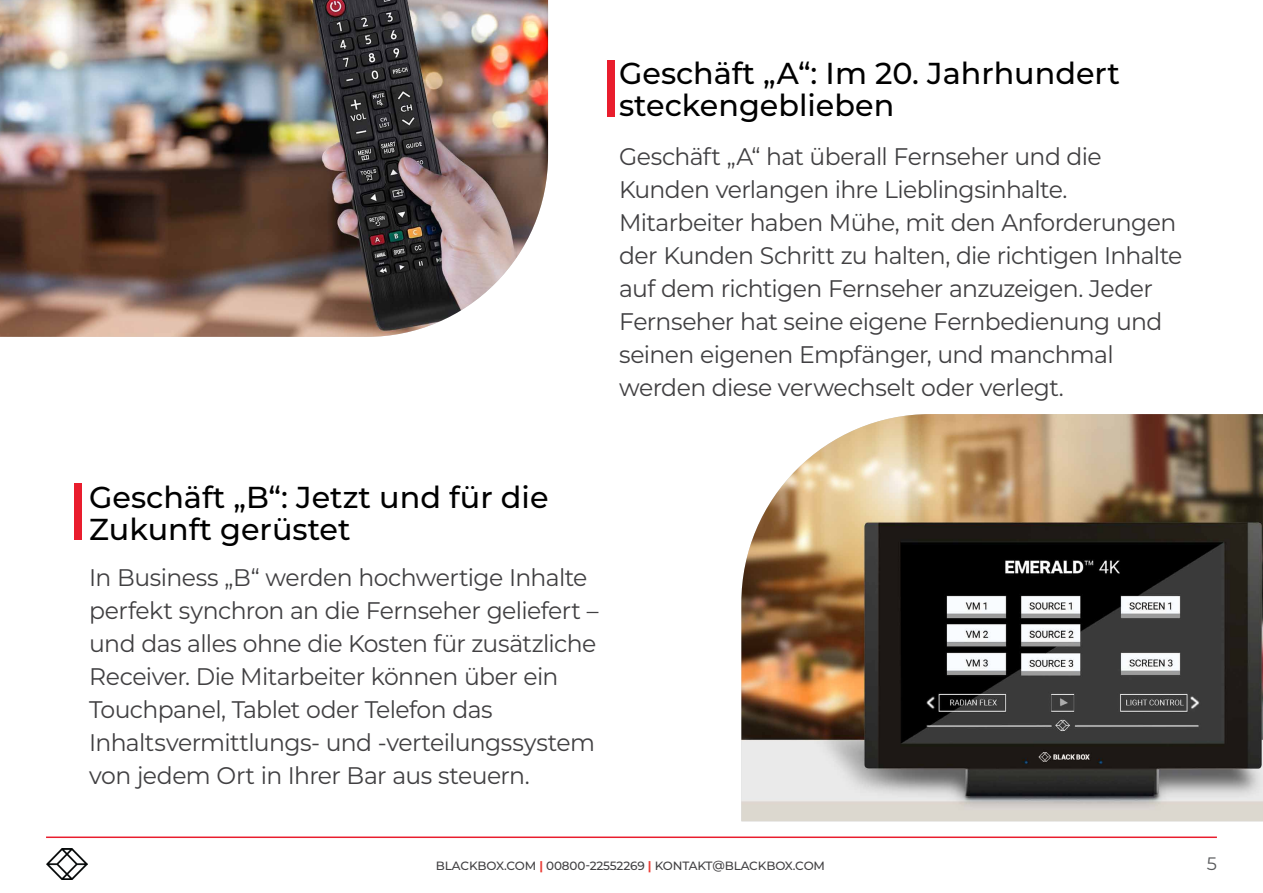
<style>
.page{position:relative;width:1263px;height:893px;background:#fff}
.page>*{position:absolute;margin:0;border:0;box-sizing:border-box;transform-origin:0 0}
.t1{font:500 30.3px/31.5px "Montserrat";color:#000}
.t2{font:24px/33px "Montserrat";letter-spacing:-.025em;color:#414042}
.t3{font:18px "Montserrat";color:#58595b}
.t4{font:500 12px "Montserrat";letter-spacing:-.01em;color:#414042}
.s1{font-weight:700;color:#eb413a}
</style>
<div class="page">
<hr style="left:46px;top:836px;width:1171px;height:2px;background:#e91d2d">
<img style="left:46px;top:848px;width:42px;height:32px">
<img style="left:0;top:0;width:548px;height:337px">
<img style="left:741px;top:414px;width:522px;height:407px">
<div style="left:74px;top:483px;width:7px;height:57px;background:#e91d2d"></div>
<div style="left:607px;top:60px;width:7px;height:57px;background:#e91d2d"></div>
<p class="t1" style="left:619px;top:57px;width:502px">Geschäft „A“: Im 20. Jahrhundert steckengeblieben</p>
<p class="t2" style="left:619px;top:139px;width:565px">Geschäft „A“ hat überall Fernseher und die Kunden verlangen ihre Lieblingsinhalte.<br>Mitarbeiter haben Mühe, mit den Anforderungen der Kunden Schritt zu halten, die richtigen Inhalte auf dem richtigen Fernseher anzuzeigen. Jeder Fernseher hat seine eigene Fernbedienung und seinen eigenen Empfänger, und manchmal werden diese verwechselt oder verlegt.</p>
<p class="t1" style="left:89px;top:481px;width:461px">Geschäft „B“: Jetzt und für die<br>Zukunft gerüstet</p>
<p class="t2" style="left:89px;top:560px;width:511px">In Business „B“ werden hochwertige Inhalte perfekt synchron an die Fernseher geliefert – und das alles ohne die Kosten für zusätzliche Receiver. Die Mitarbeiter können über ein Touchpanel, Tablet oder Telefon das Inhaltsvermittlungs- und -verteilungssystem von jedem Ort in Ihrer Bar aus steuern.</p>
<p class="t4" style="left:436px;top:857px;width:391px">BLACKBOX.COM <span class="s1">|</span> 00800-22552269 <span class="s1">|</span> KONTAKT@BLACKBOX.COM</p>
<p class="t3" style="left:1207px;top:852px;width:12px">5</p>
</div>
